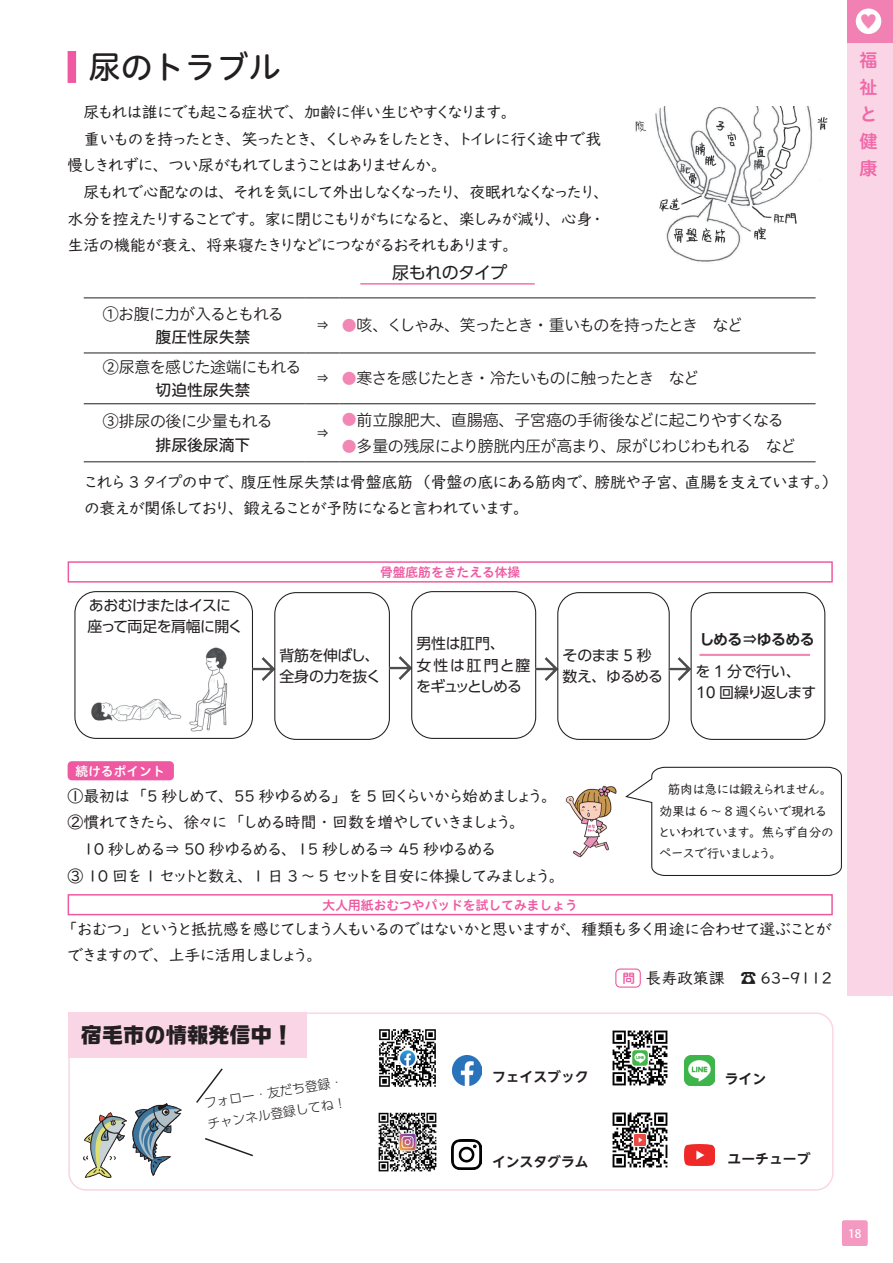
<style>
.page{position:relative;width:893px;height:1263px;background:#fff}
.page>*{position:absolute;margin:0;border:0;box-sizing:border-box;transform-origin:0 0}
.本文{font:31.95px "Hiragino UD Sans R Std N W5";color:#231f20}
.本文-2{font:700 21.3px "Ro G San Srf Std";color:#231f20}
.t1{font:18px/27.2px "Hiragino UD Sans R Std N W6";color:#f168a8}
.t2{font:18px "Koz Min Pr 6 N";color:#f287b6}
.本文-3{font:16.95px "UD Shin Go Pro";letter-spacing:-.035em;color:#231f20}
.本文-4{font:15.9px/26.5px "UD Digi Kyokasho Std";letter-spacing:-.11em;color:#231f20}
.本文-5{font:15.9px "Hiragino UD Sans R Std N W3";letter-spacing:-.06em;color:#231f20}
.本文-6{font:15.9px/26.5px "UD Digi Kyokasho Std";letter-spacing:-.135em;color:#231f20}
.本文-7{font:15.9px "Hiragino UD Sans R Std N W3";letter-spacing:-.025em;color:#231f20}
.本文-8{font:15.9px "UD Digi Kyokasho Std";letter-spacing:-.13em;color:#231f20}
.本文-9{font:15.9px "UD Digi Kyokasho Std";letter-spacing:-.09em;color:#231f20}
.本文-10{font:15.9px "UD Digi Kyokasho Std";letter-spacing:-.01em;color:#231f20}
.本文-11{font:15.9px "Hiragino UD Sans R Std N W5";letter-spacing:-.01em;color:#231f20}
.本文-12{font:15.9px "Hiragino UD Sans R Std N W3";letter-spacing:-.04em;color:#231f20}
.本文-13{font:15.9px "UD Digi Kyokasho Std";letter-spacing:-.175em;color:#231f20}
.本文-14{font:14.85px/21.3px "PUD Shin Go Pr 6 N";letter-spacing:-.035em;color:#231f20}
.本文-15{font:14.85px "PUD Shin Go Pr 6 N";letter-spacing:-.055em;color:#231f20}
.本文-16{font:14.85px "PUD Shin Go Pr 6 N";letter-spacing:-.095em;color:#231f20}
.本文-17{font:700 14.85px "PUD Shin Go Pr 6 N De";letter-spacing:-.03em;color:#231f20}
.本文-18{font:700 13.8px "UD Shin Go NT Pr 6 N De";color:#231f20}
.本文-19{font:12.75px/21.3px "UD Digi Kyokasho Std";letter-spacing:-.09em;color:#231f20}
.キャプション1{font:12.75px "Hiragino UD Sans R Std N W6";color:#ef59a1}
.本文-20{font:300 12.75px "PUD Shin Go Pr 6 N";color:#231f20}
.情報コーナー1{font:12.75px "Hiragino UD Sans R Std N W6";color:#fff}
.情報コーナー1-2{font:12.75px "Hiragino UD Sans R Std N W6";color:#ef59a1}
.t3{font:500 11.7px "Koz Go Pr 6 N";color:#fff}
.s1{font-size:14.85px;color:#f287b6}
</style>
<div class="page">
<div style="left:842px;top:1220px;width:25px;height:26px;background:#f499c2;border-radius:2px"></div>
<div style="left:847px;top:0;width:46px;height:995px;background:#fad5e5"></div>
<div style="left:847px;top:0;width:46px;height:43px;background:#f181b2"></div>
<div style="left:856px;top:9px;width:25px;height:25px;background:#fff;border-radius:50%"></div>
<div style="left:615px;top:968px;width:26px;height:20px;border:1px solid #ef59a1;border-radius:4px"></div>
<hr style="left:84px;top:298px;width:221px;height:1px;background:#231f20">
<hr style="left:305px;top:298px;width:35px;height:1px;background:#231f20">
<hr style="left:340px;top:298px;width:476px;height:1px;background:#231f20">
<hr style="left:84px;top:353px;width:221px;height:1px;background:#231f20">
<hr style="left:305px;top:353px;width:35px;height:1px;background:#231f20">
<hr style="left:340px;top:353px;width:476px;height:1px;background:#231f20">
<hr style="left:84px;top:403px;width:221px;height:1px;background:#231f20">
<hr style="left:305px;top:403px;width:35px;height:1px;background:#231f20">
<hr style="left:340px;top:403px;width:476px;height:1px;background:#231f20">
<hr style="left:84px;top:462px;width:221px;height:1px;background:#231f20">
<hr style="left:305px;top:462px;width:35px;height:1px;background:#231f20">
<hr style="left:340px;top:462px;width:476px;height:1px;background:#231f20">
<div style="left:68px;top:51px;width:8px;height:32px;background:#ef59a1"></div>
<img style="left:635px;top:107px;width:193px;height:155px">
<hr style="left:360px;top:283px;width:175px;height:2px;background:#f171ab">
<div style="left:68px;top:761px;width:106px;height:19px;background:#ef59a1;border-radius:4px"></div>
<div style="left:68px;top:894px;width:765px;height:21px;border:1px solid #ef59a1"></div>
<div style="left:68px;top:1012px;width:238px;height:45px;background:#fad5e5"></div>
<div style="left:68px;top:1012px;width:765px;height:179px;border:1px solid #fad5e5;border-radius:17px"></div>
<img style="left:379px;top:1029px;width:57px;height:58px">
<img style="left:378px;top:1112px;width:59px;height:60px">
<img style="left:612px;top:1030px;width:56px;height:56px">
<img style="left:612px;top:1112px;width:56px;height:56px">
<img style="left:452px;top:1055px;width:30px;height:30px">
<img style="left:452px;top:1140px;width:30px;height:29px">
<img style="left:685px;top:1056px;width:29px;height:29px">
<img style="left:685px;top:1145px;width:29px;height:21px">
<img style="left:133px;top:1103px;width:49px;height:72px">
<img style="left:84px;top:1112px;width:42px;height:65px">
<svg style="left:196px;top:1068px;width:27px;height:35px"></svg>
<svg style="left:205px;top:1138px;width:48px;height:19px"></svg>
<div style="left:74px;top:591px;width:179px;height:148px;border:1px solid #231f20;border-radius:21px"></div>
<div style="left:68px;top:561px;width:765px;height:22px;border:1px solid #ef59a1"></div>
<img style="left:91px;top:699px;width:91px;height:23px">
<img style="left:189px;top:647px;width:39px;height:84px">
<img style="left:252px;top:657px;width:22px;height:23px">
<div style="left:274px;top:592px;width:116px;height:148px;border:1px solid #231f20;border-radius:21px"></div>
<img style="left:389px;top:656px;width:22px;height:23px">
<div style="left:411px;top:591px;width:125px;height:148px;border:1px solid #231f20;border-radius:21px"></div>
<img style="left:535px;top:657px;width:22px;height:23px">
<div style="left:557px;top:592px;width:113px;height:148px;border:1px solid #231f20;border-radius:21px"></div>
<img style="left:668px;top:657px;width:23px;height:23px">
<div style="left:691px;top:592px;width:134px;height:148px;border:1px solid #231f20;border-radius:21px"></div>
<hr style="left:699px;top:654px;width:111px;height:2px;background:#f287b6">
<svg style="left:625px;top:766px;width:217px;height:110px"></svg>
<img style="left:565px;top:785px;width:52px;height:73px">
<p class="本文" style="left:89px;top:43px;width:193px">尿のトラブル</p>
<p class="本文-9" style="left:68px;top:100px;width:451px">　尿もれは誰にでも起こる症状で、加齢に伴い生じやすくなります。</p>
<p class="本文-4" style="left:457px;top:125px;width:145px">トイレに行く途中で我</p>
<p class="本文-6" style="left:68px;top:125px;width:394px">　重いものを持ったとき、笑ったとき、くしゃみをしたとき、慢しきれずに、つい尿がもれてしまうことはありませんか。</p>
<p class="本文-4" style="left:68px;top:178px;width:390px">　尿もれで心配なのは、それを気にして外出しなくなったり</p>
<p class="本文-13" style="left:454px;top:180px;width:144px">、夜眠れなくなったり</p>
<p class="本文-4" style="left:593px;top:178px;width:17px">、</p>
<p class="本文-4" style="left:545px;top:205px;width:49px">、心身</p>
<p class="本文-4" style="left:68px;top:205px;width:481px">水分を控えたりすることです。家に閉じこもりがちになると、楽しみが減り生活の機能が衰え、将来寝たきりなどにつながるおそれもあります。</p>
<p class="本文-3" style="left:392px;top:258px;width:117px">尿もれのタイプ</p>
<p class="本文-5" style="left:103px;top:302px;width:182px">①お腹に力が入るともれる</p>
<p class="本文-11" style="left:156px;top:325px;width:96px">腹圧性尿失禁</p>
<p class="本文-4" style="left:589px;top:205px;width:17px">・</p>
<p class="本文-5" style="left:342px;top:313px;width:403px"><span class="s1">●</span>咳、くしゃみ、笑ったとき・重いものを持ったとき　など</p>
<p class="本文-5" style="left:314px;top:313px;width:17px">⇒</p>
<p class="本文-12" style="left:103px;top:355px;width:200px">②尿意を感じた途端にもれる</p>
<p class="本文-11" style="left:156px;top:378px;width:96px">切迫性尿失禁</p>
<p class="本文-5" style="left:314px;top:366px;width:17px">⇒</p>
<p class="本文-5" style="left:342px;top:366px;width:359px"><span class="s1">●</span>寒さを感じたとき・冷たいものに触ったとき　など</p>
<p class="本文-7" style="left:342px;top:408px;width:444px"><span class="s1">●</span>前立腺肥大、直腸癌、子宮癌の手術後などに起こりやすくなる</p>
<p class="本文-5" style="left:342px;top:434px;width:456px"><span class="s1">●</span>多量の残尿により膀胱内圧が高まり、尿がじわじわもれる　など</p>
<p class="本文-4" style="left:685px;top:468px;width:155px">直腸を支えています (。</p>
<p class="本文-7" style="left:103px;top:409px;width:171px">③排尿の後に少量もれる</p>
<p class="本文-11" style="left:156px;top:432px;width:96px">排尿後尿滴下</p>
<p class="本文-5" style="left:314px;top:421px;width:17px">⇒</p>
<p class="本文-4" style="left:228px;top:468px;width:302px;text-indent:-145px">これら 3 タイプの中で、<br>、鍛えることが予防になると言われています。</p>
<p class="本文-10" style="left:241px;top:469px;width:359px">腹圧性尿失禁は骨盤底筋（骨盤の底にある筋肉で、</p>
<p class="本文-4" style="left:594px;top:468px;width:95px">膀胱や子宮、</p>
<p class="本文-4" style="left:84px;top:495px;width:148px">の衰えが関係しており</p>
<p class="本文-15" style="left:89px;top:597px;width:144px">あおむけまたはイスに</p>
<p class="本文-14" style="left:88px;top:616px;width:157px">座って両足を肩幅に開く</p>
<p class="キャプション1" style="left:380px;top:562px;width:142px">骨盤底筋をきたえる体操</p>
<p class="本文-14" style="left:280px;top:645px;width:101px">背筋を伸ばし、</p>
<p class="本文-14" style="left:280px;top:666px;width:103px">全身の力を抜く</p>
<p class="本文-14" style="left:416px;top:634px;width:90px">男性は肛門、</p>
<p class="本文-14" style="left:416px;top:655px;width:116px">女性は肛門と膣をギュッとしめる</p>
<p class="本文-14" style="left:563px;top:645px;width:91px">そのまま 5 秒</p>
<p class="本文-14" style="left:563px;top:666px;width:102px">数え、ゆるめる</p>
<p class="本文-17" style="left:699px;top:631px;width:117px">しめる⇒ゆるめる</p>
<p class="本文-14" style="left:695px;top:661px;width:107px">を 1 分で行い、</p>
<p class="本文-16" style="left:696px;top:684px;width:122px">10 回繰り返します</p>
<p class="t2" style="left:859px;top:11px;width:20px">♥</p>
<p class="t1" style="left:859px;top:46px;width:19px">福祉と健康</p>
<p class="情報コーナー1" style="left:75px;top:761px;width:91px">続けるポイント</p>
<p class="本文-4" style="left:68px;top:782px;width:491px">①最初は「5 秒しめて、55 秒ゆるめる」を 5 回くらいから始めましょう。</p>
<p class="本文-4" style="left:68px;top:809px;width:459px">②慣れてきたら、徐々に「しめる時間・回数を増やしていきましょう。</p>
<p class="本文-4" style="left:68px;top:835px;width:430px">　10 秒しめる⇒ 50 秒ゆるめる、15 秒しめる⇒ 45 秒ゆるめる</p>
<p class="本文-8" style="left:68px;top:863px;width:499px">③ 10 回を 1 セットと数え、1 日 3 ～ 5 セットを目安に体操してみましょう。</p>
<p class="キャプション1" style="left:323px;top:895px;width:257px">大人用紙おむつやパッドを試してみましょう</p>
<p class="本文-4" style="left:67px;top:915px;width:766px;text-indent:-6px">「おむつ」というと抵抗感を感じてしまう人もいるのではないかと思いますが、種類も多く用途に合わせて選ぶことができますので、上手に活用しましょう。</p>
<p class="本文-19" style="left:668px;top:779px;width:166px">筋肉は急には鍛えられません。</p>
<p class="本文-19" style="left:658px;top:800px;width:178px">効果は 6 ～ 8 週くらいで現れるといわれています。焦らず自分のペースで行いましょう。</p>
<p class="本文-2" style="left:81px;top:1020px;width:214px">宿毛市の情報発信中!</p>
<p class="本文-20" style="left:203px;top:1093px;width:142px;rotate:-9deg">フォロー・友だち登録・</p>
<p class="本文-20" style="left:206px;top:1114px;width:142px;rotate:-9deg">チャンネル登録してね!</p>
<p class="本文-18" style="left:492px;top:1066px;width:98px">フェイスブック</p>
<p class="本文-18" style="left:492px;top:1150px;width:98px">インスタグラム</p>
<p class="情報コーナー1-2" style="left:622px;top:968px;width:14px">問</p>
<p class="本文-4" style="left:646px;top:965px;width:81px">長寿政策課</p>
<p class="本文-4" style="left:740px;top:965px;width:93px">☎63-9112</p>
<p class="本文-18" style="left:725px;top:1067px;width:43px">ライン</p>
<p class="本文-18" style="left:728px;top:1147px;width:84px">ユーチューブ</p>
<p class="t3" style="left:848px;top:1227px;width:15px">18</p>
</div>
